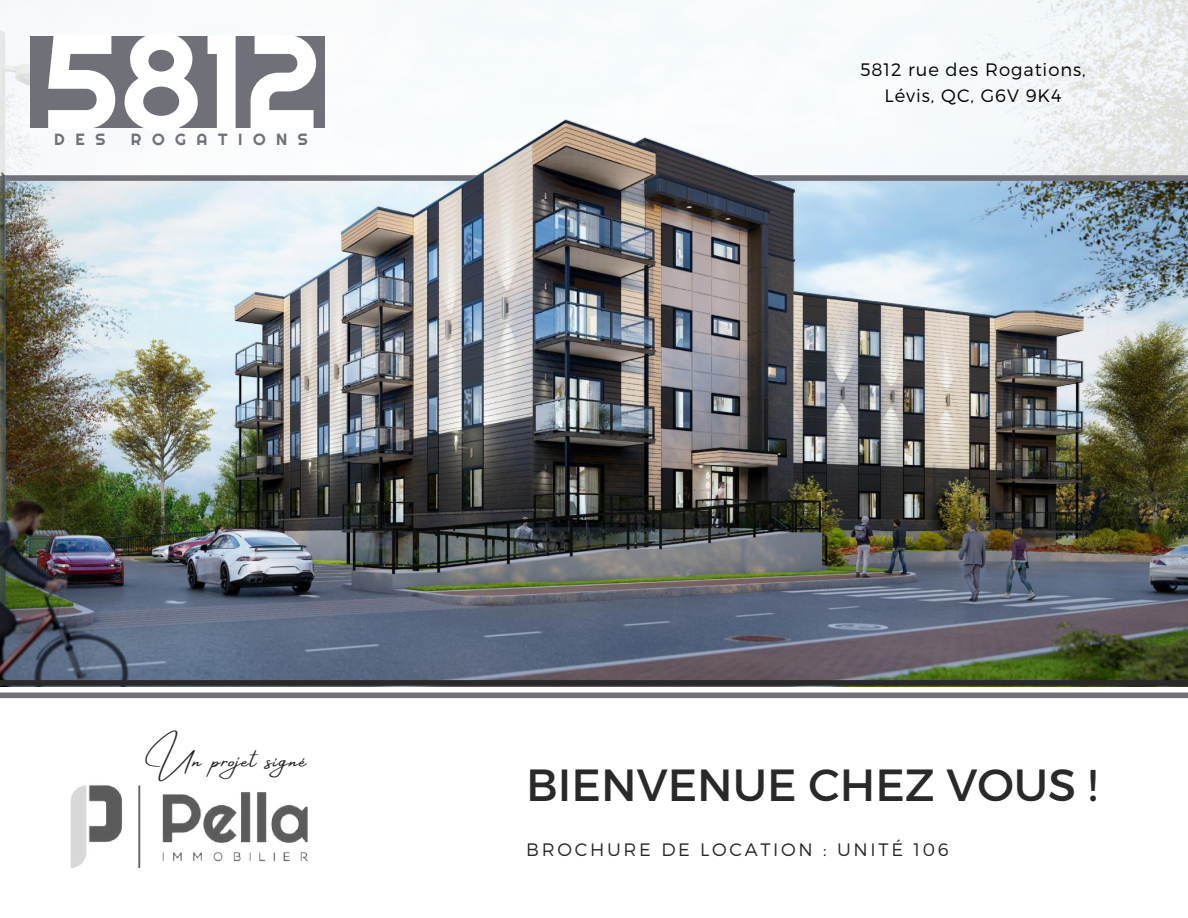
<style>
.page{position:relative;width:1188px;height:918px;background:#fff}
.page>*{position:absolute;margin:0;border:0;box-sizing:border-box;transform-origin:0 0}
.t1{font:133.65px "Righteous";color:#fff}
.t2{font:45px "Montserrat";color:#292929}
.t3{font:23.4px "Amsterdam Four";letter-spacing:.05em;color:#252827}
.t4{font:300 18px/25.8px "Montserrat";letter-spacing:.05em;color:#000;text-align:center}
.t5{font:300 18px "Montserrat";letter-spacing:.15em;color:#252827}
.t6{font:16.2px "Righteous";letter-spacing:.65em;color:#707079}
</style>
<div class="page">
<img style="left:0;top:175px;width:1188px;height:505px">
<svg style="left:0;top:0;width:1188px;height:175px"></svg>
<svg style="left:3px;top:175px;width:1185px;height:6px;background:#717077"></svg>
<div style="left:0;top:680px;width:1188px;height:6px;background:#292929"></div>
<div style="left:0;top:692px;width:1188px;height:6px;background:#707079"></div>
<div style="left:30px;top:36px;width:295px;height:92px;background:#707079"></div>
<img style="left:70px;top:785px;width:238px;height:84px">
<h1 class="t1" style="left:42px;top:-3px;width:281px">5812</h1>
<p class="t6" style="left:54px;top:129px;width:53px">DES</p>
<p class="t6" style="left:131px;top:129px;width:178px">ROGATIONS</p>
<p class="t4" style="left:860px;top:56px;width:227px">5812 rue des Rogations,<br>Lévis, QC, G6V 9K4</p>
<p class="t3" style="left:151px;top:747px;width:157px">Un projet signé</p>
<h2 class="t2" style="left:526px;top:756px;width:573px">BIENVENUE CHEZ VOUS !</h2>
<p class="t5" style="left:526px;top:838px;width:424px">BROCHURE DE LOCATION : UNITÉ 106</p>
</div>
